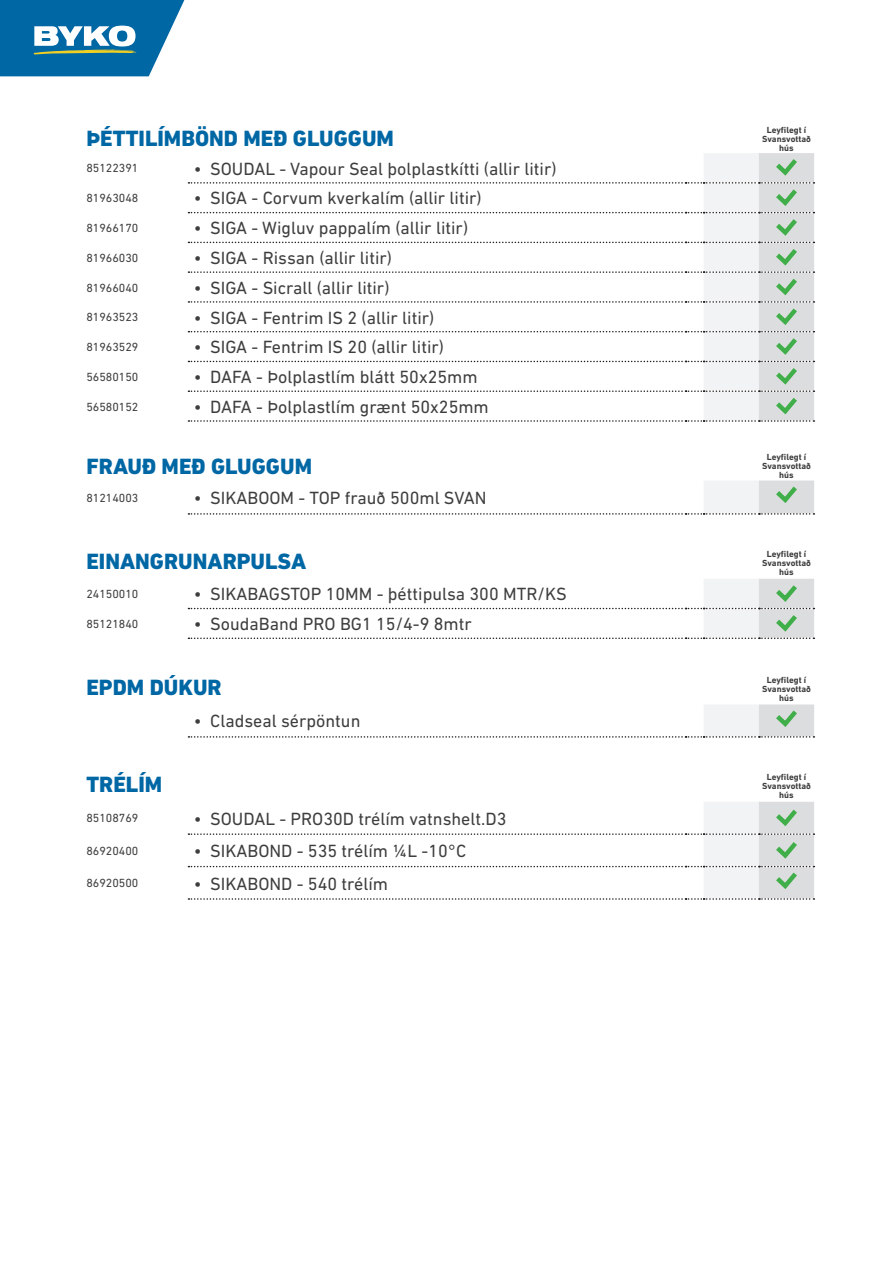
<style>
.page{position:relative;width:893px;height:1263px;background:#fff}
.page>*{position:absolute;margin:0;border:0;box-sizing:border-box;transform-origin:0 0}
.t1{font:800 22.5px "DIN Next LT Pro";color:#0067a5}
.t2{font:18px "DIN Next LT Pro";color:#3e3e3f}
.t3{font:12px "DIN Next LT Pro";color:#3e3e3f}
.t4{font:700 9px/9px "DIN Next LT Pro";color:#3e3e3f;text-align:center}
</style>
<div class="page">
<svg style="left:0;top:0;width:184px;height:76px"></svg>
<svg style="left:188px;top:153px;width:626px;height:747px"></svg>
<p class="t1" style="left:86px;top:125px;width:309px">ÞÉTTILÍMBÖND MEÐ GLUGGUM</p>
<p class="t4" style="left:762px;top:125px;width:50px">Leyfilegt í<br>Svansvottað hús</p>
<p class="t3" style="left:86px;top:161px;width:54px">85122391</p>
<p class="t2" style="left:194px;top:158px;width:364px">• SOUDAL - Vapour Seal þolplastkítti (allir litir)</p>
<p class="t3" style="left:86px;top:191px;width:54px">81963048</p>
<p class="t2" style="left:194px;top:188px;width:290px">• SIGA - Corvum kverkalím (allir litir)</p>
<p class="t3" style="left:86px;top:221px;width:54px">81966170</p>
<p class="t2" style="left:194px;top:218px;width:276px">• SIGA - Wigluv pappalím (allir litir)</p>
<p class="t3" style="left:86px;top:251px;width:54px">81966030</p>
<p class="t2" style="left:194px;top:247px;width:200px">• SIGA - Rissan (allir litir)</p>
<p class="t3" style="left:86px;top:281px;width:54px">81966040</p>
<p class="t2" style="left:194px;top:277px;width:197px">• SIGA - Sicrall (allir litir)</p>
<p class="t3" style="left:86px;top:310px;width:54px">81963523</p>
<p class="t2" style="left:194px;top:307px;width:242px">• SIGA - Fentrim IS 2 (allir litir)</p>
<p class="t3" style="left:86px;top:340px;width:54px">81963529</p>
<p class="t2" style="left:194px;top:337px;width:252px">• SIGA - Fentrim IS 20 (allir litir)</p>
<p class="t3" style="left:86px;top:370px;width:54px">56580150</p>
<p class="t2" style="left:194px;top:367px;width:285px">• DAFA - Þolplastlím blátt 50x25mm</p>
<p class="t3" style="left:86px;top:400px;width:54px">56580152</p>
<p class="t2" style="left:194px;top:396px;width:297px">• DAFA - Þolplastlím grænt 50x25mm</p>
<p class="t1" style="left:86px;top:453px;width:227px">FRAUÐ MEÐ GLUGGUM</p>
<p class="t4" style="left:762px;top:452px;width:50px">Leyfilegt í<br>Svansvottað hús</p>
<p class="t3" style="left:86px;top:491px;width:54px">81214003</p>
<p class="t2" style="left:194px;top:487px;width:294px">• SIKABOOM - TOP frauð 500ml SVAN</p>
<p class="t1" style="left:86px;top:548px;width:221px">EINANGRUNARPULSA</p>
<p class="t4" style="left:762px;top:549px;width:50px">Leyfilegt í<br>Svansvottað hús</p>
<p class="t3" style="left:86px;top:587px;width:54px">24150010</p>
<p class="t2" style="left:194px;top:584px;width:374px">• SIKABAGSTOP 10MM - þéttipulsa 300 MTR/KS</p>
<p class="t3" style="left:86px;top:617px;width:54px">85121840</p>
<p class="t2" style="left:194px;top:614px;width:280px">• SoudaBand PRO BG1 15/4-9 8mtr</p>
<p class="t1" style="left:86px;top:674px;width:137px">EPDM DÚKUR</p>
<p class="t4" style="left:762px;top:675px;width:50px">Leyfilegt í<br>Svansvottað hús</p>
<p class="t2" style="left:194px;top:711px;width:168px">• Cladseal sérpöntun</p>
<p class="t1" style="left:86px;top:771px;width:77px">TRÉLÍM</p>
<p class="t4" style="left:762px;top:772px;width:50px">Leyfilegt í<br>Svansvottað hús</p>
<p class="t3" style="left:86px;top:811px;width:54px">85108769</p>
<p class="t2" style="left:194px;top:808px;width:314px">• SOUDAL - PRO30D trélím vatnshelt.D3</p>
<p class="t3" style="left:86px;top:844px;width:54px">86920400</p>
<p class="t2" style="left:194px;top:841px;width:274px">• SIKABOND - 535 trélím ¼L -10°C</p>
<p class="t3" style="left:86px;top:876px;width:54px">86920500</p>
<p class="t2" style="left:194px;top:873px;width:196px">• SIKABOND - 540 trélím</p>
</div>
